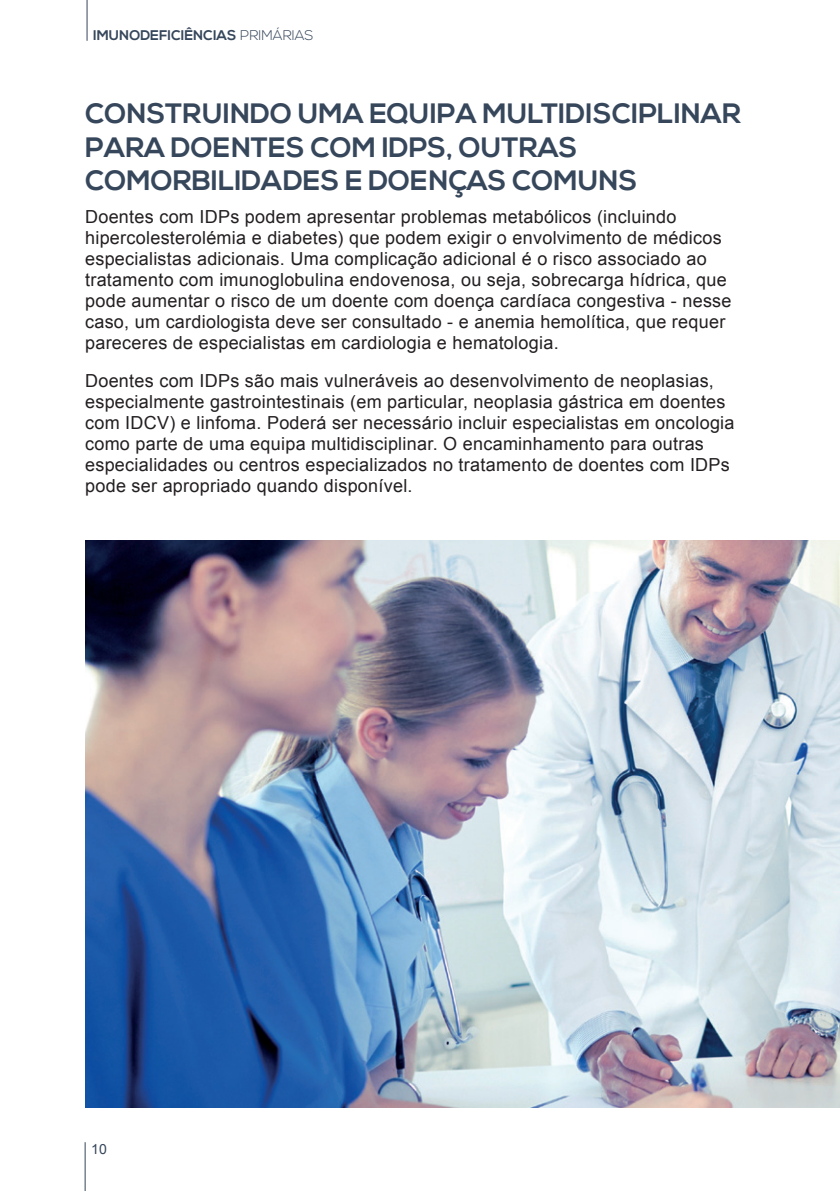
<style>
.page{position:relative;width:840px;height:1191px;background:#fff}
.page>*{position:absolute;margin:0;border:0;box-sizing:border-box;transform-origin:0 0}
.titulo{font:700 28px/33.6px "Nexa";color:#36465b}
.txt{font:18px/21px "Arial";letter-spacing:.015em;color:#231f20}
.t1{font:700 14px "Nexa";color:#36465b}
.t2{font:14px "Arial";color:#36465b}
.s1{font-weight:300}
</style>
<div class="page">
<hr style="left:85px;top:1142px;width:1px;height:49px;background:#36465b">
<hr style="left:86px;top:0;width:1px;height:41px;background:#36465b">
<img style="left:85px;top:540px;width:754px;height:567px">
<p class="t1" style="left:93px;top:27px;width:221px">IMUNODEFICIÊNCIAS <span class="s1">PRIMÁRIAS</span></p>
<p class="titulo" style="left:85px;top:98px;width:657px">CONSTRUINDO UMA EQUIPA MULTIDISCIPLINAR<br>PARA DOENTES COM IDPS, OUTRAS<br>COMORBILIDADES E DOENÇAS COMUNS</p>
<p class="txt" style="left:85px;top:206px;width:647px">Doentes com IDPs podem apresentar problemas metabólicos (incluindo hipercolesterolémia e diabetes) que podem exigir o envolvimento de médicos especialistas adicionais. Uma complicação adicional é o risco associado ao tratamento com imunoglobulina endovenosa, ou seja, sobrecarga hídrica, que pode aumentar o risco de um doente com doença cardíaca congestiva - nesse caso, um cardiologista deve ser consultado - e anemia hemolítica, que requer pareceres de especialistas em cardiologia e hematologia.</p>
<p class="txt" style="left:85px;top:370px;width:650px">Doentes com IDPs são mais vulneráveis ao desenvolvimento de neoplasias, especialmente gastrointestinais (em particular, neoplasia gástrica em doentes com IDCV) e linfoma. Poderá ser necessário incluir especialistas em oncologia como parte de uma equipa multidisciplinar. O encaminhamento para outras especialidades ou centros especializados no tratamento de doentes com IDPs pode ser apropriado quando disponível.</p>
<p class="t2" style="left:91px;top:1140px;width:17px">10</p>
</div>
